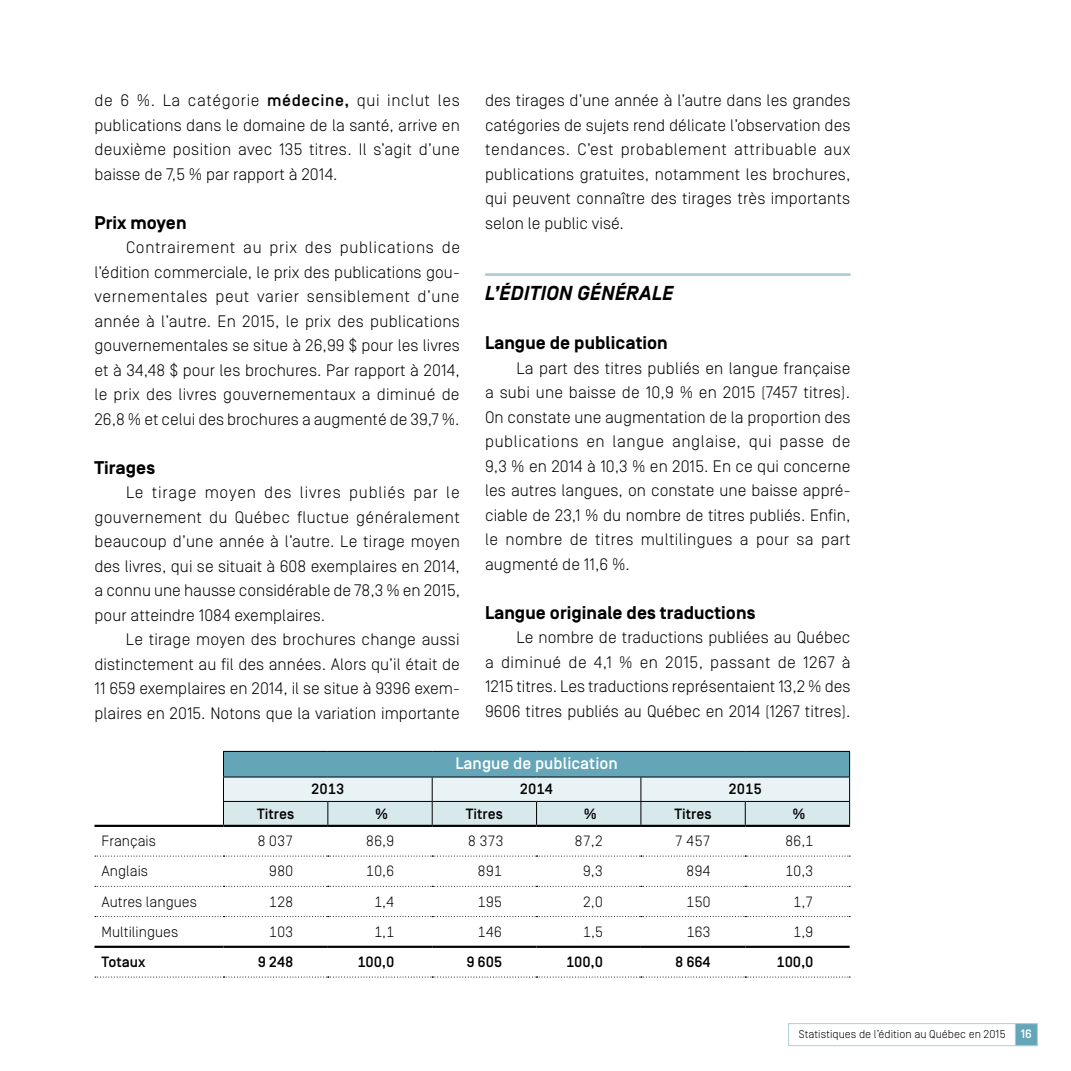
<style>
.page{position:relative;width:1071px;height:1071px;background:#fff}
.page>*{position:absolute;margin:0;border:0;box-sizing:border-box;transform-origin:0 0}
.t1{font:italic 700 20.12px "Simplon BP";letter-spacing:.02em;color:#000}
.t2{font:700 18.38px "Simplon BP";letter-spacing:.005em;color:#000}
.t3{font:300 16.62px/24.5px "Simplon BP";letter-spacing:.005em;color:#000;text-align:justify}
.t4{font:500 16.62px "Simplon BP";letter-spacing:.005em;color:#fff}
.t5{font:300 14.88px "Simplon BP";color:#000}
.t6{font:500 14.88px "Simplon BP";letter-spacing:.005em;color:#000}
.t7{font:300 11.38px "Simplon BP";letter-spacing:.005em;color:#000}
.s1{font-weight:500}
.s2{font-weight:500;font-size:12.25px;color:#fff}
</style>
<div class="page">
<div style="left:788px;top:1023px;width:249px;height:23px;border:1px solid #aad0da"></div>
<div style="left:1015px;top:1023px;width:23px;height:23px;background:#64a5b8;border:1px solid #aad0da"></div>
<hr style="left:485px;top:273px;width:366px;height:3px;background:#abcad6">
<hr style="left:223px;top:751px;width:105px;height:1px;background:#000">
<hr style="left:328px;top:751px;width:104px;height:1px;background:#000">
<hr style="left:432px;top:751px;width:105px;height:1px;background:#000">
<hr style="left:537px;top:751px;width:104px;height:1px;background:#000">
<hr style="left:641px;top:751px;width:104px;height:1px;background:#000">
<hr style="left:745px;top:751px;width:105px;height:1px;background:#000">
<svg style="left:223px;top:752px;width:627px;height:73px;background:#a9c7cf"></svg>
<hr style="left:94px;top:825px;width:130px;height:2px;background:#000">
<hr style="left:224px;top:825px;width:104px;height:2px;background:#000">
<hr style="left:328px;top:825px;width:104px;height:2px;background:#000">
<hr style="left:432px;top:825px;width:105px;height:2px;background:#000">
<hr style="left:537px;top:825px;width:104px;height:2px;background:#000">
<hr style="left:641px;top:825px;width:104px;height:2px;background:#000">
<hr style="left:745px;top:825px;width:105px;height:2px;background:#000">
<svg style="left:95px;top:856px;width:755px;height:1px"></svg>
<svg style="left:95px;top:886px;width:755px;height:1px"></svg>
<svg style="left:95px;top:916px;width:755px;height:1px"></svg>
<hr style="left:94px;top:946px;width:130px;height:2px;background:#000">
<hr style="left:224px;top:946px;width:104px;height:2px;background:#000">
<hr style="left:328px;top:946px;width:104px;height:2px;background:#000">
<hr style="left:432px;top:946px;width:105px;height:2px;background:#000">
<hr style="left:537px;top:946px;width:104px;height:2px;background:#000">
<hr style="left:641px;top:946px;width:104px;height:2px;background:#000">
<hr style="left:745px;top:946px;width:105px;height:2px;background:#000">
<svg style="left:95px;top:977px;width:755px;height:1px"></svg>
<p class="t3" style="left:94px;top:88px;width:367px">de 6 %. La catégorie <span class="s1">médecine,</span> qui inclut les publications dans le domaine de la santé, arrive en deuxième position avec 135 titres. Il s’agit d’une baisse de 7,5 % par rapport à 2014.</p>
<p class="t2" style="left:94px;top:212px;width:94px">Prix moyen</p>
<p class="t3" style="left:94px;top:235px;width:367px;text-indent:32px">Contrairement au prix des publications de l’édition commerciale, le prix des publications gou&shy;vernementales peut varier sensiblement d’une année à l’autre. En 2015, le prix des publications gouvernementales se situe à 26,99 $ pour les livres et à 34,48 $ pour les brochures. Par rapport à 2014, le prix des livres gouvernementaux a diminué de 26,8 % et celui des brochures a augmenté de 39,7 %.</p>
<p class="t2" style="left:94px;top:457px;width:62px">Tirages</p>
<p class="t3" style="left:94px;top:480px;width:367px;text-indent:32px">Le tirage moyen des livres publiés par le gouvernement du Québec fluctue généralement beaucoup d’une année à l’autre. Le tirage moyen des livres, qui se situait à 608 exemplaires en 2014, a connu une hausse considérable de 78,3 % en 2015, pour atteindre 1084 exemplaires.</p>
<p class="t3" style="left:94px;top:627px;width:367px;text-indent:32px">Le tirage moyen des brochures change aussi distinctement au fil des années. Alors qu’il était de 11 659 exemplaires en 2014, il se situe à 9396 exem&shy;plaires en 2015. Notons que la variation importante</p>
<p class="t3" style="left:485px;top:88px;width:367px">des tirages d’une année à l’autre dans les grandes catégories de sujets rend délicate l’observation des tendances. C’est probablement attribuable aux publications gratuites, notamment les brochures, qui peuvent connaître des tirages très importants selon le public visé.</p>
<p class="t1" style="left:485px;top:282px;width:190px">L’ÉDITION GÉNÉRALE</p>
<p class="t2" style="left:485px;top:333px;width:184px">Langue de publication</p>
<p class="t3" style="left:485px;top:356px;width:367px;text-align:left;text-indent:32px">La part des titres publiés en langue française a subi une baisse de 10,9 % en 2015 (7457 titres).<br>On constate une augmentation de la proportion des publications en langue anglaise, qui passe de 9,3 % en 2014 à 10,3 % en 2015. En ce qui concerne les autres langues, on constate une baisse appré&shy;ciable de 23,1 % du nombre de titres publiés. Enfin, le nombre de titres multilingues a pour sa part augmenté de 11,6 %.</p>
<p class="t2" style="left:485px;top:602px;width:272px">Langue originale des traductions</p>
<p class="t3" style="left:485px;top:625px;width:367px;text-indent:32px">Le nombre de traductions publiées au Québec a diminué de 4,1 % en 2015, passant de 1267 à 1215 titres. Les traductions représentaient 13,2 % des 9606 titres publiés au Québec en 2014 (1267 titres).</p>
<p class="t4" style="left:455px;top:754px;width:164px">Langue de publication</p>
<p class="t6" style="left:311px;top:781px;width:35px">2013</p>
<p class="t6" style="left:520px;top:781px;width:35px">2014</p>
<p class="t6" style="left:729px;top:781px;width:35px">2015</p>
<p class="t6" style="left:257px;top:805px;width:39px">Titres</p>
<p class="t6" style="left:375px;top:805px;width:15px">%</p>
<p class="t6" style="left:466px;top:805px;width:39px">Titres</p>
<p class="t6" style="left:584px;top:805px;width:15px">%</p>
<p class="t6" style="left:675px;top:805px;width:39px">Titres</p>
<p class="t6" style="left:793px;top:805px;width:15px">%</p>
<p class="t5" style="left:101px;top:832px;width:56px">Français</p>
<p class="t5" style="left:257px;top:832px;width:38px">8 037</p>
<p class="t5" style="left:366px;top:832px;width:30px">86,9</p>
<p class="t5" style="left:468px;top:832px;width:38px">8 373</p>
<p class="t5" style="left:575px;top:832px;width:30px">87,2</p>
<p class="t5" style="left:675px;top:832px;width:38px">7 457</p>
<p class="t5" style="left:785px;top:832px;width:30px">86,1</p>
<p class="t5" style="left:101px;top:863px;width:48px">Anglais</p>
<p class="t5" style="left:269px;top:863px;width:26px">980</p>
<p class="t5" style="left:366px;top:863px;width:30px">10,6</p>
<p class="t5" style="left:478px;top:863px;width:26px">891</p>
<p class="t5" style="left:583px;top:863px;width:22px">9,3</p>
<p class="t5" style="left:686px;top:863px;width:26px">894</p>
<p class="t5" style="left:785px;top:863px;width:30px">10,3</p>
<p class="t5" style="left:101px;top:893px;width:97px">Autres langues</p>
<p class="t5" style="left:269px;top:893px;width:26px">128</p>
<p class="t5" style="left:374px;top:893px;width:22px">1,4</p>
<p class="t5" style="left:478px;top:893px;width:26px">195</p>
<p class="t5" style="left:583px;top:893px;width:22px">2,0</p>
<p class="t5" style="left:686px;top:893px;width:26px">150</p>
<p class="t5" style="left:793px;top:893px;width:22px">1,7</p>
<p class="t5" style="left:102px;top:923px;width:78px">Multilingues</p>
<p class="t5" style="left:269px;top:923px;width:26px">103</p>
<p class="t5" style="left:374px;top:923px;width:22px">1,1</p>
<p class="t5" style="left:478px;top:923px;width:26px">146</p>
<p class="t5" style="left:583px;top:923px;width:22px">1,5</p>
<p class="t5" style="left:686px;top:923px;width:26px">163</p>
<p class="t5" style="left:793px;top:923px;width:22px">1,9</p>
<p class="t6" style="left:102px;top:953px;width:46px">Totaux</p>
<p class="t6" style="left:258px;top:953px;width:37px">9 248</p>
<p class="t6" style="left:357px;top:953px;width:38px">100,0</p>
<p class="t6" style="left:466px;top:953px;width:37px">9 605</p>
<p class="t6" style="left:566px;top:953px;width:38px">100,0</p>
<p class="t6" style="left:675px;top:953px;width:37px">8 664</p>
<p class="t6" style="left:777px;top:953px;width:38px">100,0</p>
<p class="t7" style="left:799px;top:1028px;width:235px">Statistiques de l’édition au Québec en 2015 <span class="s2">16</span></p>
</div>
